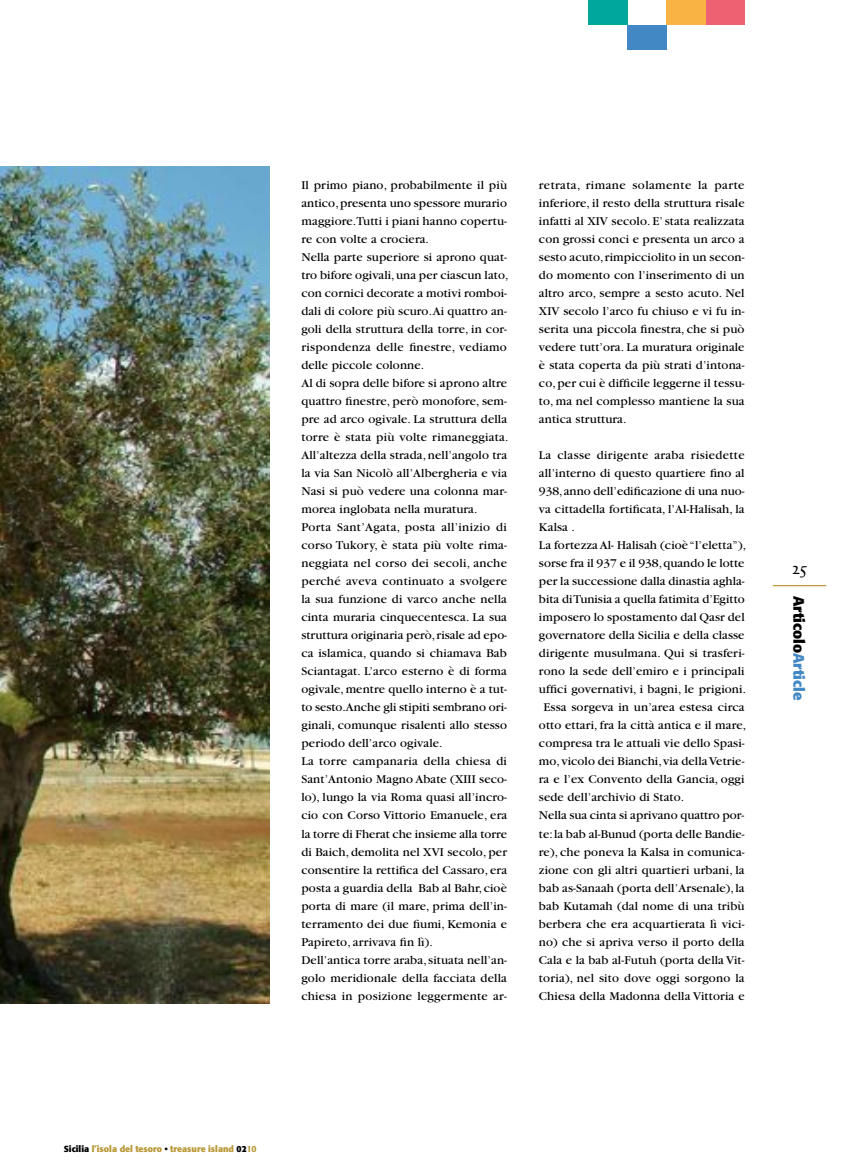
<style>
.page{position:relative;width:851px;height:1170px;background:#fff}
.page>*{position:absolute;margin:0;border:0;box-sizing:border-box;transform-origin:0 0}
.t1{font:700 15px "Formata";color:#000}
.t2{font:12.5px/18px "Garamond";letter-spacing:.01em;color:#000}
.t3{font:12.5px "Garamond";letter-spacing:.03em;color:#000}
.t4{font:700 8.75px "Formata";color:#b99836}
.s1{color:#4288c4}
.s2{color:#000}
.s3{font-weight:500}
</style>
<div class="page">
<div style="left:627px;top:25px;width:39px;height:25px;background:#4288c4"></div>
<div style="left:705px;top:1px;width:39px;height:24px;background:#ed6173"></div>
<div style="left:666px;top:1px;width:39px;height:24px;background:#f9b343"></div>
<div style="left:588px;top:1px;width:39px;height:24px;background:#00a89c"></div>
<hr style="left:772px;top:585px;width:54px;height:1px;background:#b99836">
<img style="left:0;top:167px;width:269px;height:836px">
<p class="t2" style="left:301px;top:176px;width:208px">Il primo piano, probabilmente il più antico, presenta uno spessore murario maggiore.Tutti i piani hanno copertu&shy;re con volte a crociera.<br>Nella parte superiore si aprono quat&shy;tro bifore ogivali, una per ciascun lato, con cornici decorate a motivi romboi&shy;dali di colore più scuro.Ai quattro an&shy;goli della struttura della torre, in cor&shy;rispondenza delle finestre, vediamo delle piccole colonne.<br>Al di sopra delle bifore si aprono altre quattro finestre, però monofore, sem&shy;pre ad arco ogivale. La struttura della torre è stata più volte rimaneggiata.<br>All’altezza della strada, nell’angolo tra la via San Nicolò all’Albergheria e via Nasi si può vedere una colonna mar&shy;morea inglobata nella muratura.<br>Porta Sant’Agata, posta all’inizio di corso Tukory, è stata più volte rima&shy;neggiata nel corso dei secoli, anche perché aveva continuato a svolgere la sua funzione di varco anche nella cinta muraria cinquecentesca. La sua struttura originaria però, risale ad epo&shy;ca islamica, quando si chiamava Bab Sciantagat. L’arco esterno è di forma ogivale, mentre quello interno è a tut&shy;to sesto.Anche gli stipiti sembrano ori&shy;ginali, comunque risalenti allo stesso periodo dell’arco ogivale.<br>La torre campanaria della chiesa di Sant’Antonio Magno Abate (XIII seco&shy;lo), lungo la via Roma quasi all’incro&shy;cio con Corso Vittorio Emanuele, era la torre di Fherat che insieme alla torre di Baich, demolita nel XVI secolo, per consentire la rettifica del Cassaro, era posta a guardia della Bab al Bahr, cioè porta di mare (il mare, prima dell’in&shy;terramento dei due fiumi, Kemonia e Papireto, arrivava fin lì).<br>Dell’antica torre araba, situata nell’an&shy;golo meridionale della facciata della chiesa in posizione leggermente ar-</p>
<p class="t2" style="left:539px;top:176px;width:207px;text-align:justify">retrata, rimane solamente la parte inferiore, il resto della struttura risale infatti al XIV secolo. E’ stata realizzata con grossi conci e presenta un arco a sesto acuto, rimpicciolito in un secon&shy;do momento con l’inserimento di un altro arco, sempre a sesto acuto. Nel XIV secolo l’arco fu chiuso e vi fu in&shy;serita una piccola finestra, che si può vedere tutt’ora. La muratura originale è stata coperta da più strati d’intona&shy;co, per cui è difficile leggerne il tessu&shy;to, ma nel complesso mantiene la sua antica struttura.</p>
<p class="t3" style="left:539px;top:449px;width:207px">La classe dirigente araba risiedette</p>
<p class="t2" style="left:539px;top:464px;width:207px">all’interno di questo quartiere fino al</p>
<p class="t2" style="left:539px;top:482px;width:207px">938, anno dell’edificazione di una nuo-</p>
<p class="t2" style="left:539px;top:500px;width:207px">va cittadella fortificata, l’Al-Halisah, la</p>
<p class="t2" style="left:539px;top:518px;width:38px">Kalsa .</p>
<p class="t2" style="left:539px;top:536px;width:209px">La fortezza Al- Halisah (cioè “l’eletta”),</p>
<p class="t2" style="left:539px;top:554px;width:207px">sorse fra il 937 e il 938, quando le lotte</p>
<p class="t2" style="left:539px;top:572px;width:207px">per la successione dalla dinastia aghla-</p>
<p class="t2" style="left:539px;top:590px;width:207px">bita di Tunisia a quella fatimita d’Egitto</p>
<p class="t2" style="left:539px;top:608px;width:207px">imposero lo spostamento dal Qasr del</p>
<p class="t2" style="left:539px;top:626px;width:207px">governatore della Sicilia e della classe</p>
<p class="t2" style="left:539px;top:644px;width:207px">dirigente musulmana. Qui si trasferi-</p>
<p class="t2" style="left:539px;top:662px;width:207px">rono la sede dell’emiro e i principali</p>
<p class="t2" style="left:539px;top:680px;width:209px">uffici governativi, i bagni, le prigioni.</p>
<p class="t2" style="left:543px;top:698px;width:202px">Essa sorgeva in un’area estesa circa</p>
<p class="t2" style="left:539px;top:716px;width:209px">otto ettari, fra la città antica e il mare,</p>
<p class="t2" style="left:539px;top:734px;width:207px">compresa tra le attuali vie dello Spasi-</p>
<p class="t2" style="left:539px;top:752px;width:207px">mo, vicolo dei Bianchi, via della Vetrie-</p>
<p class="t2" style="left:539px;top:770px;width:207px">ra e l’ex Convento della Gancia, oggi</p>
<p class="t2" style="left:539px;top:788px;width:147px">sede dell’archivio di Stato.</p>
<p class="t2" style="left:539px;top:806px;width:207px">Nella sua cinta si aprivano quattro por-</p>
<p class="t2" style="left:539px;top:824px;width:207px">te: la bab al-Bunud (porta delle Bandie-</p>
<p class="t2" style="left:539px;top:842px;width:207px">re), che poneva la Kalsa in comunica-</p>
<p class="t2" style="left:539px;top:860px;width:207px">zione con gli altri quartieri urbani, la</p>
<p class="t2" style="left:539px;top:878px;width:207px">bab as-Sanaah (porta dell’Arsenale), la</p>
<p class="t2" style="left:539px;top:896px;width:207px">bab Kutamah (dal nome di una tribù</p>
<p class="t2" style="left:539px;top:914px;width:207px">berbera che era acquartierata lì vici-</p>
<p class="t2" style="left:539px;top:932px;width:207px">no) che si apriva verso il porto della</p>
<p class="t2" style="left:539px;top:950px;width:207px">Cala e la bab al-Futuh (porta della Vit-</p>
<p class="t2" style="left:539px;top:968px;width:207px">toria), nel sito dove oggi sorgono la</p>
<p class="t2" style="left:539px;top:986px;width:207px">Chiesa della Madonna della Vittoria e</p>
<p class="t1" style="left:808px;top:595px;width:106px;rotate:90deg">Articolo<span class="s1">Article</span></p>
<p class="t4" style="left:64px;top:1143px;width:194px"><span class="s2">Sicilia</span> l’isola del tesoro <span class="s2">•</span> treasure island <span class="s2">02</span><span class="s3">10</span></p>
</div>
